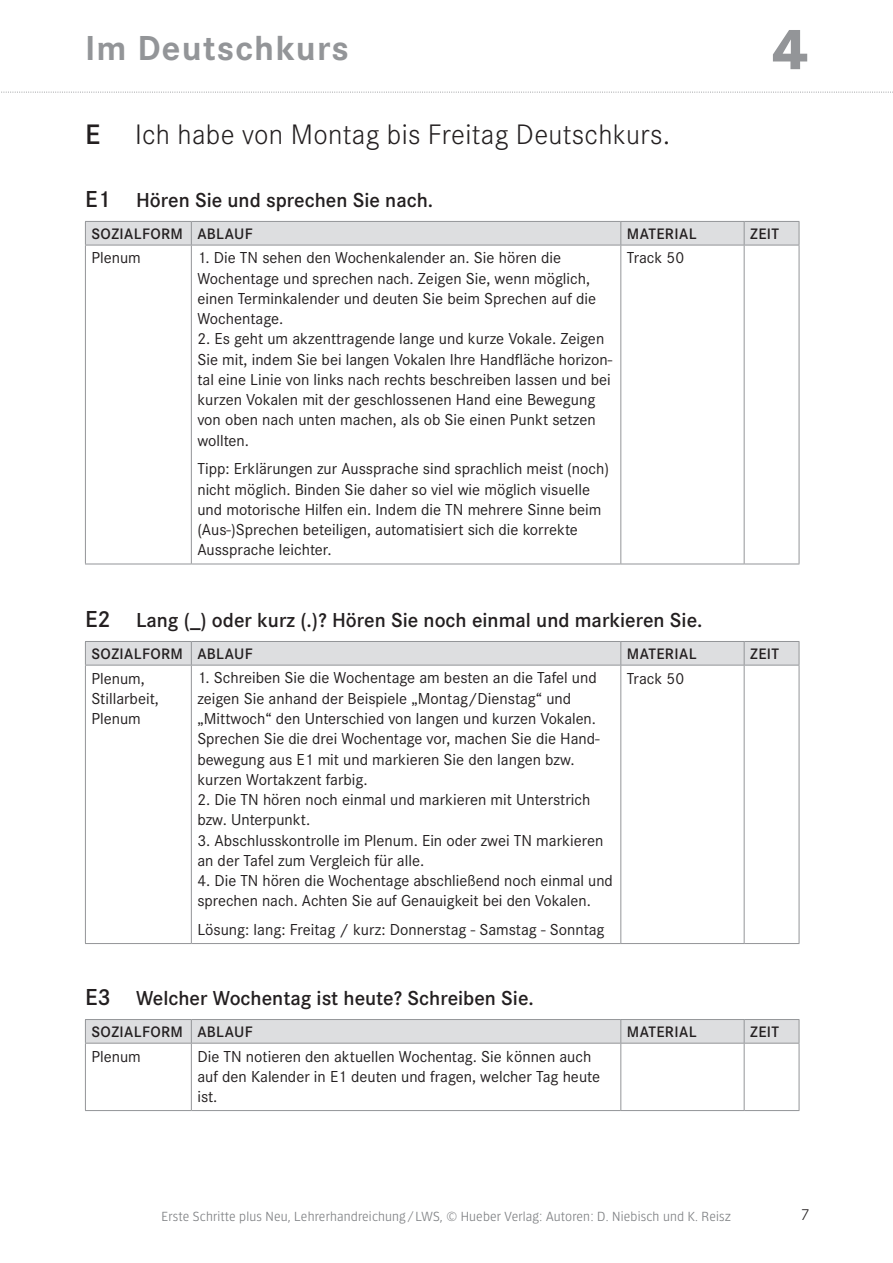
<style>
.page{position:relative;width:893px;height:1263px;background:#fff}
.page>*{position:absolute;margin:0;border:0;box-sizing:border-box;transform-origin:0 0}
.t1{font:800 60px "Corporate S";color:#939598}
.t2{font:700 36px "Corporate S";letter-spacing:.03em;color:#939598}
.t3{font:300 29.25px "Corporate S";letter-spacing:.01em;color:#231f20}
.t4{font:600 21px "Corporate S";color:#231f20}
.t5{font:16.5px/20.2px "Corporate S";color:#231f20}
.t6{font:300 16.5px "Corporate S";color:#231f20}
.t7{font:600 15.75px "Corporate S";letter-spacing:.025em;color:#231f20}
.t8{font:300 13.5px "Forward Sans";letter-spacing:.01em;color:#808285}
.s1{font-weight:600}
.s2{font-size:24px}
</style>
<div class="page">
<svg style="left:1px;top:92px;width:892px;height:1px"></svg>
<hr style="left:191px;top:245px;width:1px;height:319px;background:#939598">
<hr style="left:620px;top:245px;width:1px;height:319px;background:#939598">
<hr style="left:744px;top:245px;width:1px;height:319px;background:#939598">
<hr style="left:85px;top:245px;width:1px;height:319px;background:#939598">
<hr style="left:799px;top:245px;width:1px;height:319px;background:#939598">
<hr style="left:85px;top:564px;width:106px;height:1px;background:#939598">
<hr style="left:191px;top:564px;width:430px;height:1px;background:#939598">
<hr style="left:621px;top:564px;width:123px;height:1px;background:#939598">
<hr style="left:744px;top:564px;width:55px;height:1px;background:#939598">
<hr style="left:85px;top:245px;width:106px;height:1px;background:#939598">
<hr style="left:191px;top:245px;width:430px;height:1px;background:#939598">
<hr style="left:621px;top:245px;width:123px;height:1px;background:#939598">
<hr style="left:744px;top:245px;width:55px;height:1px;background:#939598">
<svg style="left:85px;top:221px;width:715px;height:24px;background:#d8d9db"></svg>
<hr style="left:191px;top:665px;width:1px;height:278px;background:#939598">
<hr style="left:620px;top:665px;width:1px;height:278px;background:#939598">
<hr style="left:744px;top:665px;width:1px;height:278px;background:#939598">
<hr style="left:85px;top:665px;width:1px;height:278px;background:#939598">
<hr style="left:799px;top:665px;width:1px;height:278px;background:#939598">
<hr style="left:85px;top:943px;width:106px;height:1px;background:#939598">
<hr style="left:191px;top:943px;width:430px;height:1px;background:#939598">
<hr style="left:621px;top:943px;width:123px;height:1px;background:#939598">
<hr style="left:744px;top:943px;width:55px;height:1px;background:#939598">
<hr style="left:85px;top:665px;width:106px;height:1px;background:#939598">
<hr style="left:191px;top:665px;width:430px;height:1px;background:#939598">
<hr style="left:621px;top:665px;width:123px;height:1px;background:#939598">
<hr style="left:744px;top:665px;width:55px;height:1px;background:#939598">
<svg style="left:85px;top:641px;width:715px;height:24px;background:#d8d9db"></svg>
<hr style="left:191px;top:1043px;width:1px;height:67px;background:#939598">
<hr style="left:620px;top:1043px;width:1px;height:67px;background:#939598">
<hr style="left:744px;top:1043px;width:1px;height:67px;background:#939598">
<hr style="left:85px;top:1043px;width:1px;height:67px;background:#939598">
<hr style="left:799px;top:1043px;width:1px;height:67px;background:#939598">
<hr style="left:85px;top:1110px;width:106px;height:1px;background:#939598">
<hr style="left:191px;top:1110px;width:430px;height:1px;background:#939598">
<hr style="left:621px;top:1110px;width:123px;height:1px;background:#939598">
<hr style="left:744px;top:1110px;width:55px;height:1px;background:#939598">
<hr style="left:85px;top:1043px;width:106px;height:1px;background:#939598">
<hr style="left:191px;top:1043px;width:430px;height:1px;background:#939598">
<hr style="left:621px;top:1043px;width:123px;height:1px;background:#939598">
<hr style="left:744px;top:1043px;width:55px;height:1px;background:#939598">
<svg style="left:85px;top:1019px;width:715px;height:24px;background:#d8d9db"></svg>
<h2 class="t2" style="left:85px;top:27px;width:265px">Im Deutschkurs</h2>
<h1 class="t1" style="left:772px;top:13px;width:38px">4</h1>
<h3 class="t3" style="left:85px;top:118px;width:587px"><span class="s1">E</span> Ich habe von Montag bis Freitag Deutschkurs.</h3>
<p class="t4" style="left:85px;top:188px;width:350px"><span class="s2">E1</span> Hören Sie und sprechen Sie nach.</p>
<p class="t7" style="left:91px;top:225px;width:163px">SOZIALFORM ABLAUF</p>
<p class="t7" style="left:627px;top:225px;width:71px">MATERIAL</p>
<p class="t7" style="left:750px;top:225px;width:31px">ZEIT</p>
<p class="t5" style="left:91px;top:248px;width:51px">Plenum</p>
<p class="t5" style="left:197px;top:248px;width:400px">1. Die TN sehen den Wochenkalender an. Sie hören die Wochentage und sprechen nach. Zeigen Sie, wenn möglich, einen Terminkalender und deuten Sie beim Sprechen auf die Wochentage.</p>
<p class="t5" style="left:197px;top:329px;width:416px">2. Es geht um akzenttragende lange und kurze Vokale. Zeigen Sie mit, indem Sie bei langen Vokalen Ihre Handfläche horizon&shy;tal eine Linie von links nach rechts beschreiben lassen und bei kurzen Vokalen mit der geschlossenen Hand eine Bewegung von oben nach unten machen, als ob Sie einen Punkt setzen wollten.</p>
<p class="t5" style="left:197px;top:459px;width:413px">Tipp: Erklärungen zur Aussprache sind sprachlich meist (noch) nicht möglich. Binden Sie daher so viel wie möglich visuelle und motorische Hilfen ein. Indem die TN mehrere Sinne beim (Aus-)Sprechen beteiligen, automatisiert sich die korrekte Aussprache leichter.</p>
<p class="t5" style="left:627px;top:248px;width:59px">Track 50</p>
<p class="t4" style="left:85px;top:608px;width:619px"><span class="s2">E2</span> Lang (_) oder kurz (.)? Hören Sie noch einmal und markieren Sie.</p>
<p class="t7" style="left:91px;top:645px;width:163px">SOZIALFORM ABLAUF</p>
<p class="t7" style="left:627px;top:645px;width:71px">MATERIAL</p>
<p class="t7" style="left:750px;top:645px;width:31px">ZEIT</p>
<p class="t5" style="left:91px;top:668px;width:69px">Plenum,<br>Stillarbeit,<br>Plenum</p>
<p class="t5" style="left:197px;top:668px;width:404px">1. Schreiben Sie die Wochentage am besten an die Tafel und zeigen Sie anhand der Beispiele „Montag/Dienstag“ und „Mittwoch“ den Unterschied von langen und kurzen Vokalen.<br>Sprechen Sie die drei Wochentage vor, machen Sie die Hand&shy;bewegung aus E1 mit und markieren Sie den langen bzw. kurzen Wortakzent farbig.</p>
<p class="t5" style="left:197px;top:790px;width:394px">2. Die TN hören noch einmal und markieren mit Unterstrich bzw. Unterpunkt.</p>
<p class="t5" style="left:197px;top:830px;width:407px">3. Abschlusskontrolle im Plenum. Ein oder zwei TN markieren an der Tafel zum Vergleich für alle.</p>
<p class="t5" style="left:197px;top:871px;width:417px">4. Die TN hören die Wochentage abschließend noch einmal und sprechen nach. Achten Sie auf Genauigkeit bei den Vokalen.</p>
<p class="t5" style="left:197px;top:920px;width:409px">Lösung: lang: Freitag / kurz: Donnerstag - Samstag - Sonntag</p>
<p class="t5" style="left:627px;top:668px;width:59px">Track 50</p>
<p class="t4" style="left:85px;top:986px;width:450px"><span class="s2">E3</span> Welcher Wochentag ist heute? Schreiben Sie.</p>
<p class="t7" style="left:91px;top:1023px;width:163px">SOZIALFORM ABLAUF</p>
<p class="t7" style="left:627px;top:1023px;width:71px">MATERIAL</p>
<p class="t7" style="left:750px;top:1023px;width:31px">ZEIT</p>
<p class="t5" style="left:91px;top:1046px;width:51px">Plenum</p>
<p class="t5" style="left:197px;top:1046px;width:404px">Die TN notieren den aktuellen Wochentag. Sie können auch auf den Kalender in E1 deuten und fragen, welcher Tag heute ist.</p>
<p class="t8" style="left:162px;top:1208px;width:571px">Erste Schritte plus Neu, Lehrerhandreichung / LWS, © Hueber Verlag: Autoren: D. Niebisch und K. Reisz</p>
<p class="t6" style="left:800px;top:1205px;width:10px">7</p>
</div>
